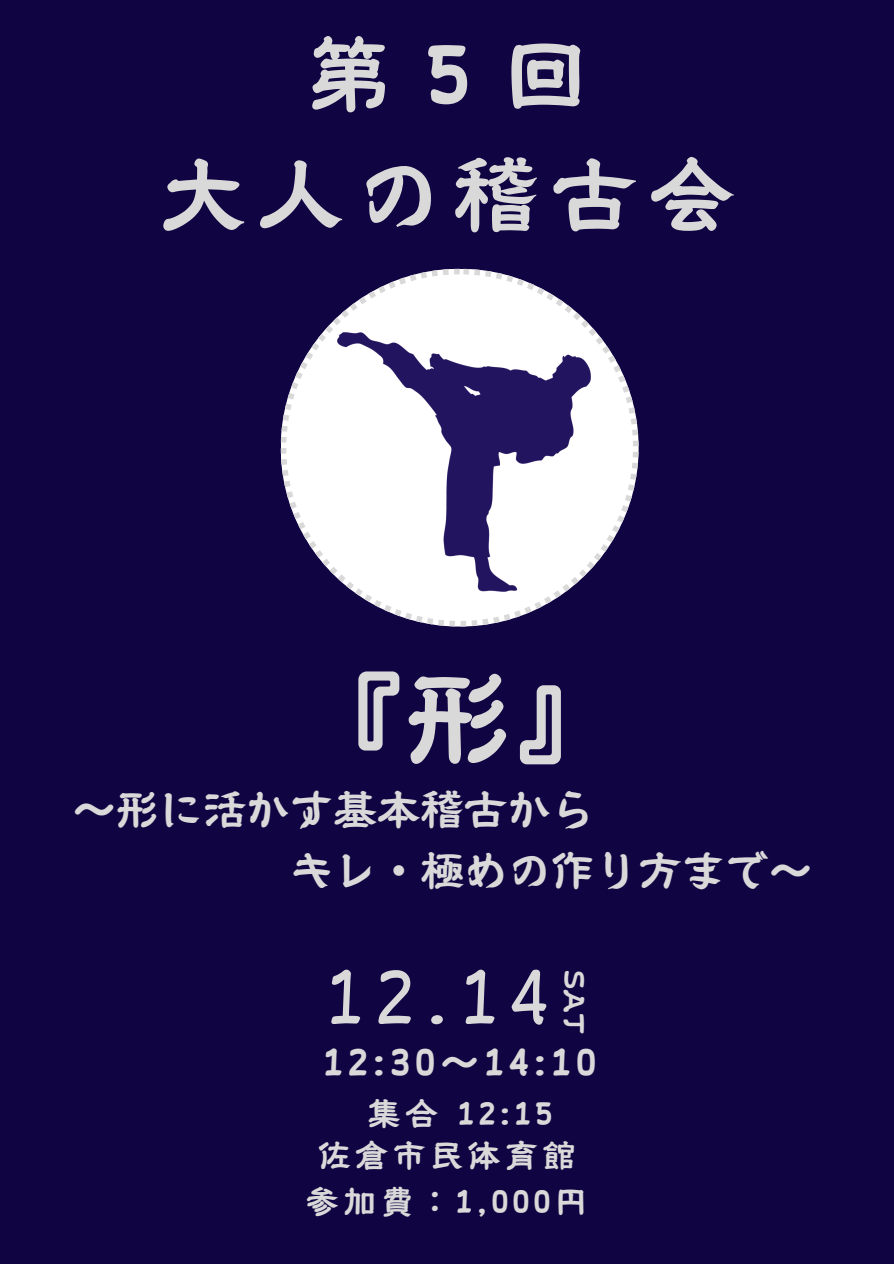
<style>
.page{position:relative;width:894px;height:1264px;background:#fff}
.page>*{position:absolute;margin:0;border:0;box-sizing:border-box;transform-origin:0 0}
.t1{font:109.5px "Motoya Reisyo Std W6";color:#d9d9d9}
.t2{font:86.25px/120.3px "Motoya Reisyo Std W6";letter-spacing:.135em;color:#d9d9d9;text-align:center}
.t3{font:78px "Motoya Reisyo Std W4";color:#d9d9d9}
.t4{font:43.5px/60.8px "Motoya Reisyo Std W6";color:#d9d9d9}
.t5{font:39px "Motoya Reisyo Std W6";letter-spacing:.135em;color:#d9d9d9}
.t6{font:33px/46.2px "Motoya Reisyo Std W6";letter-spacing:.135em;color:#d9d9d9;text-align:center}
.t7{font:28.5px "Motoya Reisyo Std W6";color:#d9d9d9}
</style>
<div class="page">
<div style="left:0;top:0;width:893px;height:1263px;background:#110442"></div>
<svg style="left:345px;top:269px;width:229px;height:357px;fill:#fff"></svg>
<img style="left:280px;top:310px;width:359px;height:305px">
<p class="t2" style="left:159px;top:14px;width:577px">第５回<br>大人の稽古会</p>
<h2 class="t1" style="left:295px;top:663px;width:330px">『形』</h2>
<h4 class="t4" style="left:290px;top:779px;width:518px;text-indent:-217px">～形に活かす基本稽古から<br>キレ・極めの作り方まで～</h4>
<h1 class="t3" style="left:325px;top:958px;width:224px">12.14</h1>
<h3 class="t7" style="left:588px;top:970px;width:66px;rotate:90deg">SAT</h3>
<p class="t5" style="left:323px;top:1042px;width:274px">12:30～14:10</p>
<p class="t6" style="left:368px;top:1089px;width:186px">集合 12:15</p>
<h5 class="t6" style="left:306px;top:1132px;width:283px">佐倉市民体育館参加費：1,000円</h5>
</div>
